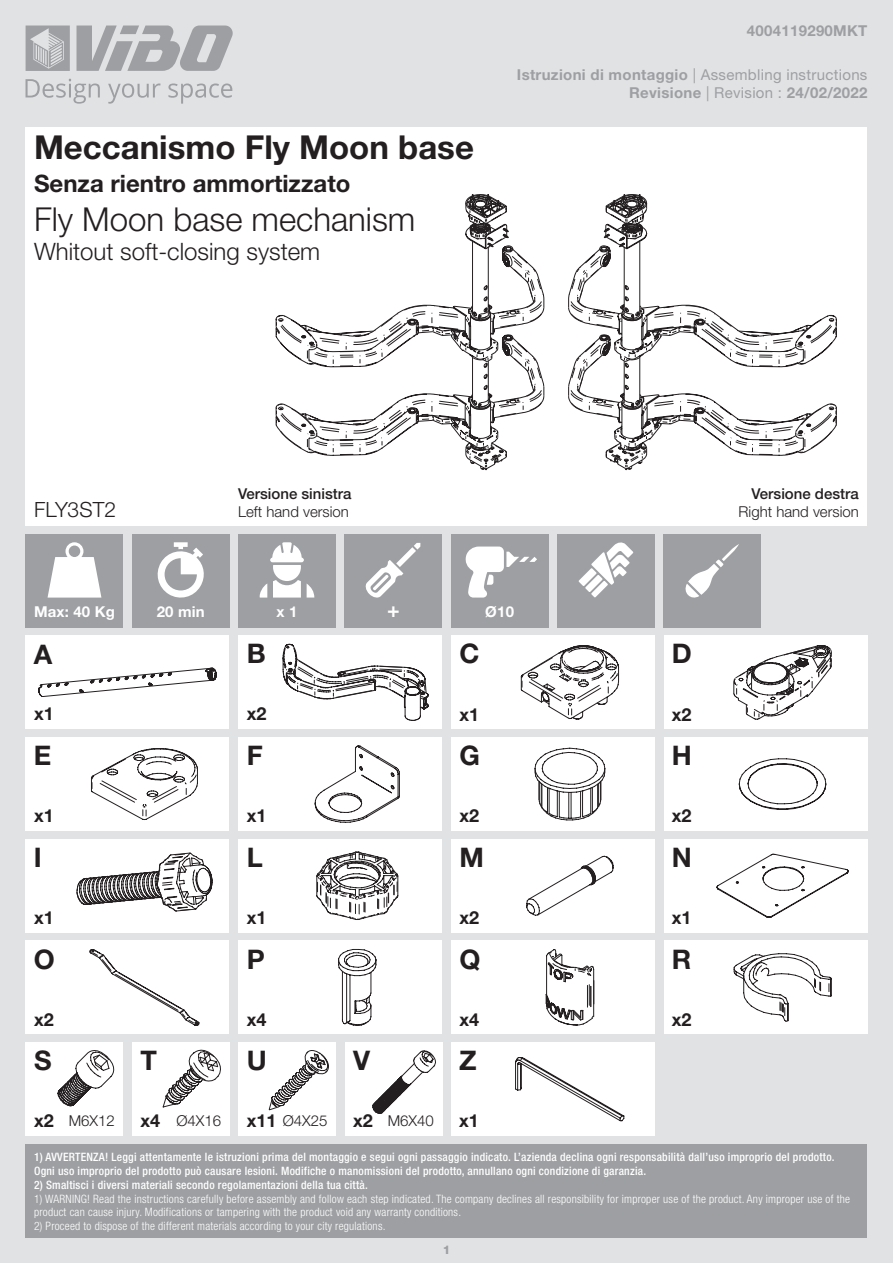
<style>
.page{position:relative;width:893px;height:1263px;background:#e1e2e4}
.page>*{position:absolute;margin:0;border:0;box-sizing:border-box;transform-origin:0 0}
.t1{font:700 33px "Helvetica Neue LT Std";color:#231f20}
.t2{font:300 33px "Helvetica Neue LT Std";color:#231f20}
.t3{font:700 27px "Helvetica Neue LT Pro";color:#231f20}
.t4{font:300 24px "Helvetica Neue LT Std";color:#231f20}
.t5{font:700 24px "Helvetica Neue LT Std";color:#231f20}
.t6{font:300 21px "Helvetica Neue LT Std";color:#231f20}
.t7{font:700 21px "Helvetica Neue LT Pro";color:#fff}
.t8{font:700 18px "Helvetica Neue LT Pro";color:#231f20}
.t9{font:700 15px/18px "Helvetica Neue LT Pro";letter-spacing:.02em;color:#9d9fa2;text-align:right}
.t10{font:300 15px "Helvetica Neue LT Pro";color:#231f20}
.t11{font:500 15px "Helvetica Neue LT Pro";color:#231f20}
.t12{font:700 15px "Helvetica Neue LT Pro";letter-spacing:.01em;color:#fff}
.t13{font:800 12px "Helvetica Neue LT Pro";color:#9d9fa2}
.t14{font:500 condensed 11.55px/13.8px "Helvetica Neue LT Pro";letter-spacing:.02em;color:#fff}
.t15{font:300 condensed 11.55px/13.8px "Helvetica Neue LT Pro";letter-spacing:.02em;color:#fff}
.s1{font-weight:400}
</style>
<div class="page">
<svg style="left:77px;top:26px;width:156px;height:45px"></svg>
<svg style="left:26px;top:26px;width:44px;height:45px"></svg>
<svg style="left:26px;top:79px;width:74px;height:25px"></svg>
<svg style="left:108px;top:84px;width:53px;height:20px"></svg>
<svg style="left:168px;top:84px;width:64px;height:20px"></svg>
<div style="left:26px;top:127px;width:841px;height:398px;background:#fff"></div>
<div style="left:238px;top:534px;width:98px;height:93px;background:#9d9fa2"></div>
<div style="left:132px;top:534px;width:98px;height:93px;background:#9d9fa2"></div>
<svg style="left:157px;top:542px;width:47px;height:56px"></svg>
<svg style="left:259px;top:542px;width:55px;height:56px"></svg>
<div style="left:344px;top:534px;width:98px;height:93px;background:#9d9fa2"></div>
<svg style="left:365px;top:543px;width:55px;height:55px"></svg>
<div style="left:26px;top:1144px;width:841px;height:93px;background:#9d9fa2"></div>
<div style="left:26px;top:534px;width:97px;height:93px;background:#9d9fa2"></div>
<svg style="left:48px;top:542px;width:53px;height:56px"></svg>
<div style="left:557px;top:534px;width:98px;height:93px;background:#9d9fa2"></div>
<svg style="left:579px;top:542px;width:54px;height:55px"></svg>
<svg style="left:275px;top:194px;width:270px;height:277px"></svg>
<svg style="left:568px;top:194px;width:269px;height:277px"></svg>
<div style="left:132px;top:1042px;width:98px;height:94px;background:#fff"></div>
<div style="left:26px;top:1042px;width:97px;height:94px;background:#fff"></div>
<div style="left:238px;top:1042px;width:98px;height:94px;background:#fff"></div>
<div style="left:345px;top:1042px;width:97px;height:94px;background:#fff"></div>
<div style="left:26px;top:636px;width:203px;height:93px;background:#fff"></div>
<div style="left:26px;top:737px;width:203px;height:94px;background:#fff"></div>
<div style="left:26px;top:839px;width:203px;height:93px;background:#fff"></div>
<div style="left:26px;top:941px;width:203px;height:93px;background:#fff"></div>
<div style="left:451px;top:1042px;width:204px;height:94px;background:#fff"></div>
<div style="left:238px;top:636px;width:204px;height:93px;background:#fff"></div>
<div style="left:238px;top:737px;width:204px;height:94px;background:#fff"></div>
<div style="left:238px;top:839px;width:204px;height:93px;background:#fff"></div>
<div style="left:238px;top:941px;width:204px;height:93px;background:#fff"></div>
<div style="left:451px;top:636px;width:204px;height:93px;background:#fff"></div>
<div style="left:451px;top:737px;width:204px;height:94px;background:#fff"></div>
<div style="left:451px;top:839px;width:204px;height:93px;background:#fff"></div>
<div style="left:451px;top:941px;width:204px;height:93px;background:#fff"></div>
<div style="left:664px;top:636px;width:203px;height:93px;background:#fff"></div>
<div style="left:664px;top:737px;width:203px;height:94px;background:#fff"></div>
<div style="left:664px;top:839px;width:203px;height:93px;background:#fff"></div>
<div style="left:664px;top:941px;width:203px;height:93px;background:#fff"></div>
<div style="left:663px;top:534px;width:98px;height:93px;background:#9d9fa2"></div>
<svg style="left:685px;top:544px;width:54px;height:54px"></svg>
<div style="left:451px;top:534px;width:98px;height:93px;background:#9d9fa2"></div>
<svg style="left:465px;top:546px;width:72px;height:52px"></svg>
<svg style="left:38px;top:667px;width:179px;height:30px"></svg>
<svg style="left:283px;top:644px;width:146px;height:77px"></svg>
<svg style="left:521px;top:645px;width:98px;height:75px"></svg>
<svg style="left:733px;top:645px;width:99px;height:75px"></svg>
<svg style="left:91px;top:748px;width:107px;height:72px"></svg>
<svg style="left:315px;top:745px;width:85px;height:78px"></svg>
<svg style="left:534px;top:747px;width:71px;height:73px"></svg>
<svg style="left:739px;top:758px;width:87px;height:52px"></svg>
<svg style="left:76px;top:852px;width:137px;height:60px"></svg>
<svg style="left:316px;top:851px;width:83px;height:69px"></svg>
<svg style="left:526px;top:855px;width:88px;height:61px"></svg>
<svg style="left:716px;top:853px;width:133px;height:65px"></svg>
<svg style="left:89px;top:949px;width:110px;height:77px"></svg>
<svg style="left:338px;top:949px;width:39px;height:77px"></svg>
<svg style="left:545px;top:949px;width:49px;height:77px"></svg>
<svg style="left:733px;top:953px;width:99px;height:69px"></svg>
<svg style="left:515px;top:1057px;width:110px;height:64px"></svg>
<svg style="left:57px;top:1050px;width:58px;height:56px"></svg>
<svg style="left:162px;top:1049px;width:59px;height:59px"></svg>
<svg style="left:268px;top:1050px;width:61px;height:60px"></svg>
<svg style="left:372px;top:1050px;width:64px;height:64px"></svg>
<h1 class="t1" style="left:34px;top:127px;width:441px">Meccanismo Fly Moon base</h1>
<h3 class="t5" style="left:34px;top:168px;width:318px">Senza rientro ammortizzato</h3>
<h1 class="t2" style="left:34px;top:199px;width:383px">Fly Moon base mechanism</h1>
<h3 class="t4" style="left:34px;top:237px;width:288px">Whitout soft-closing system</h3>
<p class="t9" style="left:747px;top:22px;width:122px">4004119290MKT</p>
<p class="t9" style="left:517px;top:65px;width:352px">Istruzioni di montaggio <span class="s1">| Assembling instructions<br></span>Revisione <span class="s1">| Revision :</span> 24/02/2022</p>
<h3 class="t6" style="left:34px;top:497px;width:84px">FLY3ST2</h3>
<p class="t12" style="left:34px;top:603px;width:82px">Max: 40 Kg</p>
<p class="t11" style="left:238px;top:485px;width:115px">Versione sinistra</p>
<p class="t10" style="left:238px;top:502px;width:112px">Left hand version</p>
<p class="t12" style="left:157px;top:603px;width:49px">20 min</p>
<p class="t12" style="left:277px;top:603px;width:22px">x 1</p>
<h3 class="t7" style="left:387px;top:597px;width:14px">+</h3>
<p class="t12" style="left:485px;top:603px;width:30px">Ø10</p>
<p class="t11" style="left:752px;top:485px;width:109px">Versione destra</p>
<p class="t10" style="left:739px;top:502px;width:122px">Right hand version</p>
<h2 class="t3" style="left:34px;top:637px;width:20px">A</h2>
<h2 class="t3" style="left:247px;top:637px;width:21px">B</h2>
<h2 class="t3" style="left:459px;top:637px;width:22px">C</h2>
<h2 class="t3" style="left:672px;top:637px;width:22px">D</h2>
<h3 class="t8" style="left:34px;top:703px;width:21px">x1</h3>
<h3 class="t8" style="left:247px;top:703px;width:21px">x2</h3>
<h3 class="t8" style="left:459px;top:703px;width:21px">x1</h3>
<h3 class="t8" style="left:672px;top:703px;width:21px">x2</h3>
<h2 class="t3" style="left:34px;top:739px;width:19px">E</h2>
<h2 class="t3" style="left:247px;top:739px;width:18px">F</h2>
<h2 class="t3" style="left:459px;top:739px;width:22px">G</h2>
<h2 class="t3" style="left:672px;top:739px;width:22px">H</h2>
<h3 class="t8" style="left:34px;top:805px;width:21px">x1</h3>
<h3 class="t8" style="left:247px;top:805px;width:21px">x1</h3>
<h3 class="t8" style="left:459px;top:805px;width:21px">x2</h3>
<h3 class="t8" style="left:672px;top:805px;width:21px">x2</h3>
<h2 class="t3" style="left:34px;top:840px;width:9px">I</h2>
<h2 class="t3" style="left:247px;top:840px;width:18px">L</h2>
<h2 class="t3" style="left:459px;top:840px;width:26px">M</h2>
<h2 class="t3" style="left:672px;top:840px;width:22px">N</h2>
<h3 class="t8" style="left:34px;top:906px;width:21px">x1</h3>
<h3 class="t8" style="left:247px;top:906px;width:21px">x1</h3>
<h3 class="t8" style="left:459px;top:906px;width:21px">x2</h3>
<h3 class="t8" style="left:672px;top:906px;width:21px">x1</h3>
<h2 class="t3" style="left:34px;top:942px;width:23px">O</h2>
<h2 class="t3" style="left:247px;top:942px;width:20px">P</h2>
<h2 class="t3" style="left:459px;top:942px;width:23px">Q</h2>
<h2 class="t3" style="left:672px;top:942px;width:21px">R</h2>
<h3 class="t8" style="left:34px;top:1008px;width:21px">x2</h3>
<h3 class="t8" style="left:247px;top:1008px;width:21px">x4</h3>
<h3 class="t8" style="left:459px;top:1008px;width:21px">x4</h3>
<h3 class="t8" style="left:672px;top:1008px;width:21px">x2</h3>
<h2 class="t3" style="left:34px;top:1044px;width:19px">S</h2>
<h2 class="t3" style="left:140px;top:1044px;width:18px">T</h2>
<h2 class="t3" style="left:247px;top:1044px;width:22px">U</h2>
<h2 class="t3" style="left:353px;top:1044px;width:19px">V</h2>
<h2 class="t3" style="left:459px;top:1044px;width:19px">Z</h2>
<h3 class="t8" style="left:34px;top:1110px;width:21px">x2</h3>
<h3 class="t8" style="left:140px;top:1110px;width:21px">x4</h3>
<h3 class="t8" style="left:247px;top:1110px;width:31px">x11</h3>
<h3 class="t8" style="left:353px;top:1110px;width:21px">x2</h3>
<p class="t10" style="left:69px;top:1112px;width:48px">M6X12</p>
<p class="t10" style="left:176px;top:1112px;width:46px">Ø4X16</p>
<p class="t10" style="left:283px;top:1112px;width:46px">Ø4X25</p>
<p class="t10" style="left:388px;top:1112px;width:48px">M6X40</p>
<h3 class="t8" style="left:459px;top:1110px;width:21px">x1</h3>
<p class="t14" style="left:34px;top:1150px;width:802px">1) AVVERTENZA! Leggi attentamente le istruzioni prima del montaggio e segui ogni passaggio indicato. L’azienda declina ogni responsabilità dall’uso improprio del prodotto.<br>Ogni uso improprio del prodotto può causare lesioni. Modifiche o manomissioni del prodotto, annullano ogni condizione di garanzia.</p>
<p class="t14" style="left:34px;top:1177px;width:335px">2) Smaltisci i diversi materiali secondo regolamentazioni della tua città.</p>
<p class="t15" style="left:34px;top:1191px;width:817px">1) WARNING! Read the instructions carefully before assembly and follow each step indicated. The company declines all responsibility for improper use of the product. Any improper use of the product can cause injury. Modifications or tampering with the product void any warranty conditions.</p>
<p class="t15" style="left:34px;top:1219px;width:353px">2) Proceed to dispose of the different materials according to your city regulations.</p>
<p class="t13" style="left:443px;top:1242px;width:9px">1</p>
</div>
